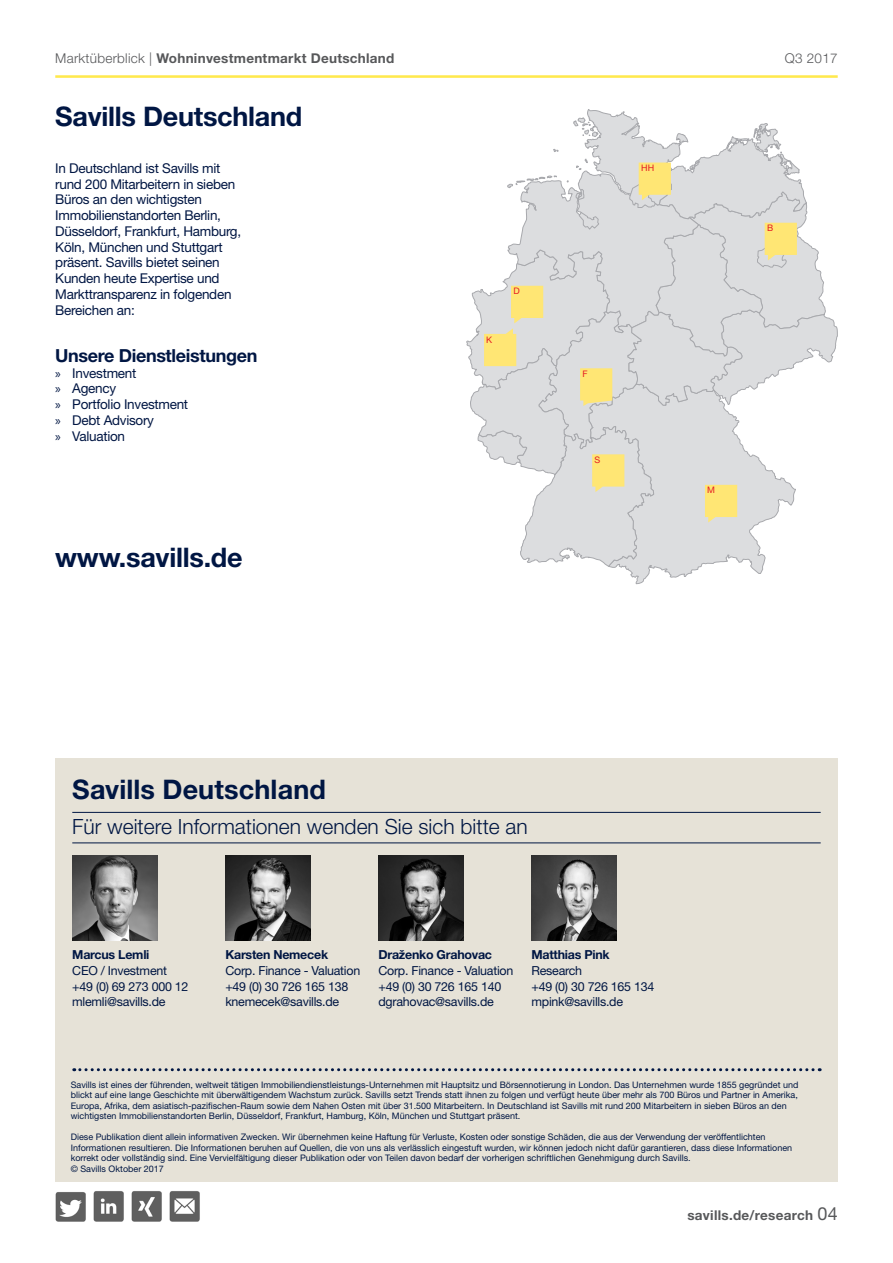
<style>
.page{position:relative;width:893px;height:1263px;background:#fff}
.page>*{position:absolute;margin:0;border:0;box-sizing:border-box;transform-origin:0 0}
.H_Crosshead{font:700 27px "Helvetica Neue LT Std";letter-spacing:-.01em;color:#001643}
.t1{font:300 21px "Helvetica Neue LT Std";color:#001643}
.H_Crosshead-2{font:700 18px "Helvetica Neue LT Std";letter-spacing:-.02em;color:#001643}
.H_Crosshead-3{font:13.5px/15.8px "Helvetica Neue LT Std";letter-spacing:-.02em;color:#001643}
.t2{font:700 13.5px "Helvetica Neue LT Std";letter-spacing:.02em;color:#57585a}
.t3{font:300 13.5px "Helvetica Neue LT Std";letter-spacing:.02em;color:#57585a}
.t4{font:12.45px "Helvetica Neue LT Std";letter-spacing:-.02em;color:#001643}
.t5{font:700 12.45px "Helvetica Neue LT Std";letter-spacing:-.02em;color:#001643}
.t6{font:9px/10.5px "Helvetica Neue LT Std";color:#001643}
.t7{font:9px "Helvetica Neue LT Std";color:#e51a23}
.s1{font-weight:300}
.s2{font-family:"Myriad Pro"}
.s3{font-weight:400;font-size:18px}
</style>
<div class="page">
<hr style="left:55px;top:75px;width:783px;height:3px;background:#ffe94d">
<svg style="left:466px;top:109px;width:372px;height:475px"></svg>
<div style="left:55px;top:758px;width:783px;height:424px;background:#e6e2d7"></div>
<hr style="left:72px;top:812px;width:749px;height:1px;background:#001643">
<hr style="left:72px;top:842px;width:749px;height:1px;background:#001643">
<img style="left:225px;top:856px;width:85px;height:85px">
<img style="left:73px;top:856px;width:84px;height:85px">
<img style="left:378px;top:856px;width:85px;height:85px">
<img style="left:531px;top:856px;width:86px;height:85px">
<img style="left:93px;top:1191px;width:31px;height:30px">
<img style="left:131px;top:1191px;width:31px;height:30px">
<img style="left:169px;top:1191px;width:31px;height:30px">
<svg style="left:74px;top:1068px;width:746px;height:3px"></svg>
<img style="left:55px;top:1192px;width:31px;height:30px">
<p class="t2" style="left:55px;top:50px;width:341px"><span class="s1">Marktüberblick |</span> Wohninvestmentmarkt Deutschland</p>
<p class="t3" style="left:785px;top:50px;width:54px">Q3 2017</p>
<p class="H_Crosshead" style="left:55px;top:99px;width:249px">Savills Deutschland</p>
<p class="H_Crosshead-3" style="left:55px;top:160px;width:187px">In Deutschland ist Savills mit rund 200 Mitarbeitern in sieben<br>Büros an den wichtigsten<br>Immobilienstandorten Berlin,<br>Düsseldorf, Frankfurt, Hamburg,<br>Köln, München und Stuttgart präsent. Savills bietet seinen<br>Kunden heute Expertise und<br>Markttransparenz in folgenden<br>Bereichen an:</p>
<p class="H_Crosshead-2" style="left:55px;top:344px;width:204px">Unsere Dienstleistungen</p>
<p class="H_Crosshead-3" style="left:55px;top:365px;width:83px"><span class="s2">»</span> Investment</p>
<p class="H_Crosshead-3" style="left:55px;top:380px;width:62px"><span class="s2">»</span> Agency</p>
<p class="H_Crosshead-3" style="left:55px;top:396px;width:134px"><span class="s2">»</span> Portfolio Investment</p>
<p class="H_Crosshead-3" style="left:55px;top:412px;width:100px"><span class="s2">»</span> Debt Advisory</p>
<p class="H_Crosshead-3" style="left:55px;top:428px;width:71px"><span class="s2">»</span> Valuation</p>
<p class="H_Crosshead" style="left:55px;top:540px;width:189px">www.savills.de</p>
<p class="t7" style="left:486px;top:334px;width:8px">K</p>
<p class="t7" style="left:513px;top:286px;width:8px">D</p>
<p class="t7" style="left:641px;top:162px;width:15px">HH</p>
<p class="t7" style="left:767px;top:223px;width:8px">B</p>
<p class="t7" style="left:582px;top:368px;width:7px">F</p>
<p class="t7" style="left:594px;top:454px;width:7px">S</p>
<p class="t7" style="left:707px;top:485px;width:9px">M</p>
<p class="H_Crosshead" style="left:72px;top:772px;width:255px">Savills Deutschland</p>
<p class="t1" style="left:72px;top:814px;width:457px">Für weitere Informationen wenden Sie sich bitte an</p>
<p class="t5" style="left:72px;top:947px;width:79px">Marcus Lemli</p>
<p class="t4" style="left:72px;top:963px;width:96px">CEO / Investment</p>
<p class="t4" style="left:72px;top:979px;width:118px">+49 (0) 69 273 000 12</p>
<p class="t4" style="left:72px;top:995px;width:95px">mlemli@savills.de</p>
<p class="t5" style="left:225px;top:947px;width:104px">Karsten Nemecek</p>
<p class="t4" style="left:225px;top:963px;width:136px">Corp. Finance - Valuation</p>
<p class="t4" style="left:225px;top:979px;width:124px">+49 (0) 30 726 165 138</p>
<p class="t4" style="left:225px;top:995px;width:115px">knemecek@savills.de</p>
<p class="t5" style="left:378px;top:947px;width:115px">Draženko Grahovac</p>
<p class="t4" style="left:378px;top:963px;width:136px">Corp. Finance - Valuation</p>
<p class="t4" style="left:378px;top:979px;width:124px">+49 (0) 30 726 165 140</p>
<p class="t4" style="left:378px;top:995px;width:117px">dgrahovac@savills.de</p>
<p class="t5" style="left:531px;top:947px;width:80px">Matthias Pink</p>
<p class="t4" style="left:531px;top:963px;width:52px">Research</p>
<p class="t4" style="left:531px;top:979px;width:124px">+49 (0) 30 726 165 134</p>
<p class="t4" style="left:531px;top:995px;width:93px">mpink@savills.de</p>
<p class="t6" style="left:71px;top:1079px;width:729px">Savills ist eines der führenden, weltweit tätigen Immobiliendienstleistungs-Unternehmen mit Hauptsitz und Börsennotierung in London. Das Unternehmen wurde 1855 gegründet und blickt auf eine lange Geschichte mit überwältigendem Wachstum zurück. Savills setzt Trends statt ihnen zu folgen und verfügt heute über mehr als 700 Büros und Partner in Amerika, Europa, Afrika, dem asiatisch-pazifischen-Raum sowie dem Nahen Osten mit über 31.500 Mitarbeitern. In Deutschland ist Savills mit rund 200 Mitarbeitern in sieben Büros an den wichtigsten Immobilienstandorten Berlin, Düsseldorf, Frankfurt, Hamburg, Köln, München und Stuttgart präsent.</p>
<p class="t6" style="left:71px;top:1131px;width:723px">Diese Publikation dient allein informativen Zwecken. Wir übernehmen keine Haftung für Verluste, Kosten oder sonstige Schäden, die aus der Verwendung der veröffentlichten Informationen resultieren. Die Informationen beruhen auf Quellen, die von uns als verlässlich eingestuft wurden, wir können jedoch nicht dafür garantieren, dass diese Informationen korrekt oder vollständig sind. Eine Vervielfältigung dieser Publikation oder von Teilen davon bedarf der vorherigen schriftlichen Genehmigung durch Savills.<br>© Savills Oktober 2017</p>
<p class="t2" style="left:687px;top:1207px;width:152px">savills.de/research <span class="s3">04</span></p>
</div>
